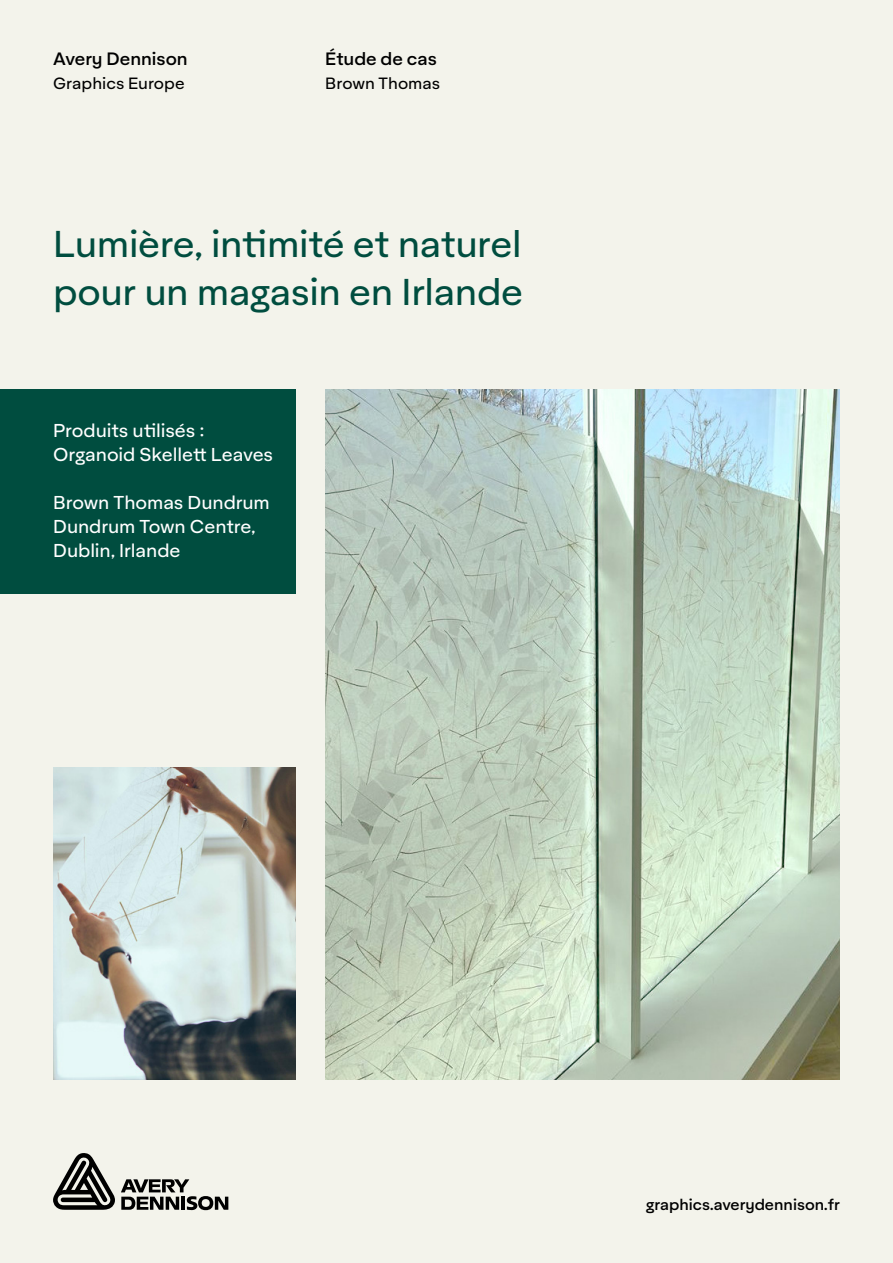
<style>
.page{position:relative;width:893px;height:1263px;background:#f3f3eb}
.page>*{position:absolute;margin:0;border:0;box-sizing:border-box;transform-origin:0 0}
.t1{font:36px/48px "Aktifo A";letter-spacing:-.01em;color:#004d3f}
.t2{font:18px/24px "Aktifo A";letter-spacing:-.005em;color:#fff}
.t3{font:500 17.25px "Aktifo A";color:#000}
.t4{font:15.75px "Aktifo A";color:#000}
.t5{font:500 15px "Aktifo A";color:#000}
</style>
<div class="page">
<svg style="left:53px;top:1153px;width:175px;height:57px"></svg>
<img style="left:325px;top:389px;width:515px;height:690px">
<div style="left:0;top:389px;width:296px;height:204px;background:#004d3f"></div>
<img style="left:53px;top:768px;width:243px;height:311px">
<p class="t3" style="left:53px;top:48px;width:136px">Avery Dennison</p>
<p class="t4" style="left:53px;top:74px;width:133px">Graphics Europe</p>
<p class="t3" style="left:325px;top:48px;width:113px">Étude de cas</p>
<p class="t4" style="left:325px;top:74px;width:117px">Brown Thomas</p>
<h1 class="t1" style="left:53px;top:220px;width:472px">Lumière, intimité et naturel pour un magasin en Irlande</h1>
<p class="t2" style="left:53px;top:418px;width:221px">Produits utilisés :<br>Organoid Skellett Leaves</p>
<p class="t2" style="left:53px;top:490px;width:218px">Brown Thomas Dundrum<br>Dundrum Town Centre,<br>Dublin, Irlande</p>
<p class="t5" style="left:646px;top:1195px;width:195px">graphics.averydennison.fr</p>
</div>
